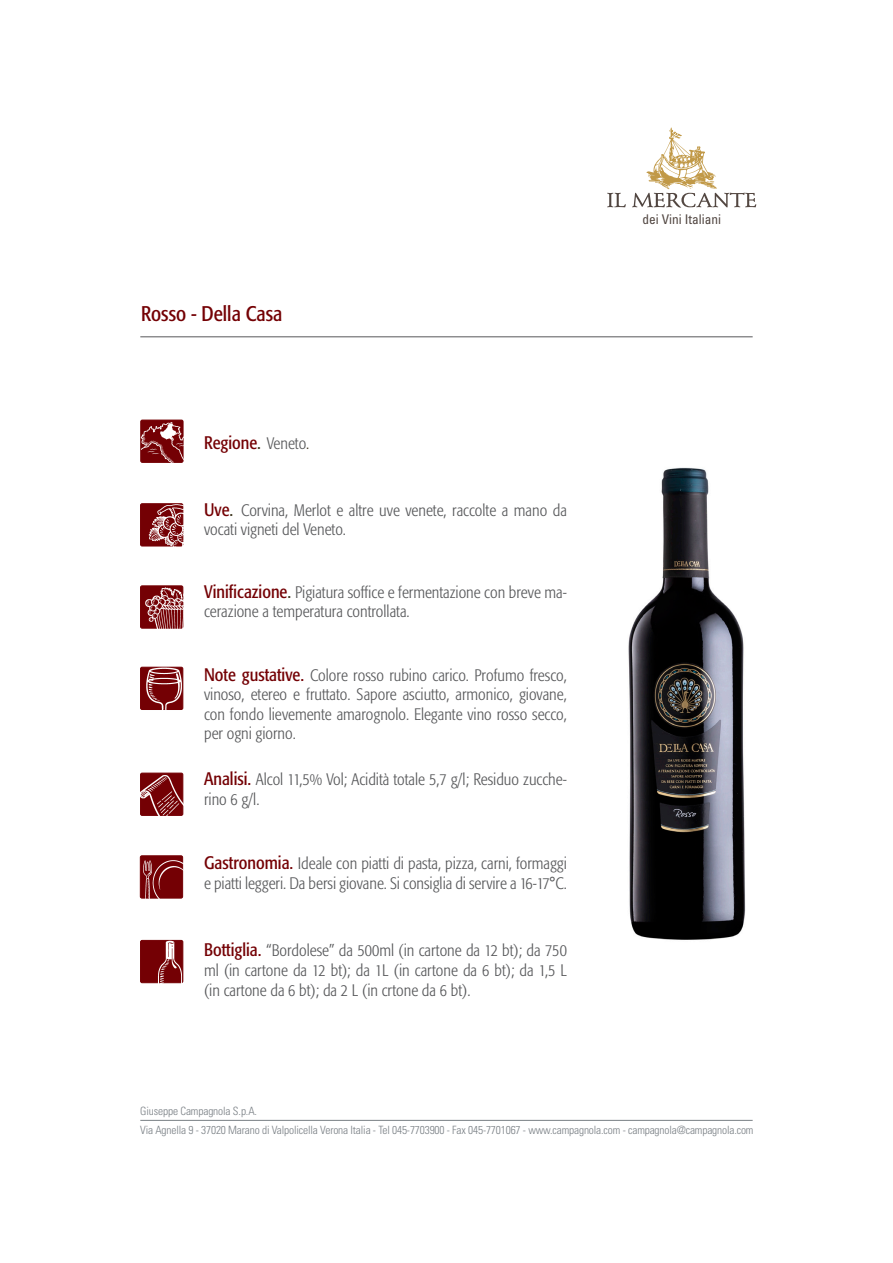
<style>
.page{position:relative;width:893px;height:1263px;background:#fff}
.page>*{position:absolute;margin:0;border:0;box-sizing:border-box;transform-origin:0 0}
.t1{font:condensed 21px "Formata";color:#740004}
.t2{font:condensed 18px "Formata";color:#740004}
.t3{font:300 condensed 16.5px/19.5px "Formata";color:#57585a}
.t4{font:condensed 13.35px "Univers LT Std";color:#504540}
.t5{font:300 condensed 11.4px "Univers";letter-spacing:-.01em;color:#797f84}
.s1{color:#413923}
.s2{font-weight:300;font-size:16.5px;color:#57585a}
.s3{font-weight:300;font-size:16.5px;color:#413923}
.s4{font-weight:400;font-size:18px;color:#740004}
.s5{font-weight:400;font-size:18px;color:#413923}
</style>
<div class="page">
<div style="left:141px;top:420px;width:42px;height:43px;border:1px solid #740004;border-radius:2px"></div>
<img style="left:141px;top:422px;width:43px;height:41px">
<img style="left:160px;top:423px;width:17px;height:17px">
<div style="left:141px;top:667px;width:42px;height:42px;background:#740004;border-radius:2px"></div>
<div style="left:140px;top:667px;width:43px;height:43px;border:1px solid #740004;border-radius:2px"></div>
<img style="left:147px;top:667px;width:37px;height:43px">
<div style="left:140px;top:773px;width:43px;height:43px;border:1px solid #740004;border-radius:2px"></div>
<img style="left:140px;top:774px;width:44px;height:42px">
<div style="left:140px;top:856px;width:43px;height:42px;background:#740004;border-radius:2px"></div>
<div style="left:140px;top:855px;width:43px;height:43px;border:1px solid #740004;border-radius:2px"></div>
<img style="left:144px;top:859px;width:40px;height:40px">
<div style="left:141px;top:940px;width:42px;height:43px;background:#740004;border-radius:2px"></div>
<div style="left:140px;top:940px;width:43px;height:43px;border:1px solid #740004;border-radius:2px"></div>
<img style="left:155px;top:941px;width:29px;height:43px">
<div style="left:141px;top:504px;width:42px;height:42px;background:#740004;border-radius:2px"></div>
<div style="left:140px;top:503px;width:43px;height:43px;border:1px solid #740004;border-radius:2px"></div>
<img style="left:148px;top:503px;width:36px;height:44px">
<div style="left:141px;top:586px;width:42px;height:42px;background:#740004;border-radius:2px"></div>
<div style="left:140px;top:586px;width:43px;height:42px;border:1px solid #740004;border-radius:2px"></div>
<img style="left:146px;top:587px;width:38px;height:42px">
<hr style="left:140px;top:1120px;width:613px;height:1px;background:#797f84">
<hr style="left:140px;top:337px;width:613px;height:1px;background:#57585a">
<svg style="left:607px;top:193px;width:19px;height:14px"></svg>
<svg style="left:632px;top:128px;width:124px;height:80px"></svg>
<img style="left:628px;top:467px;width:118px;height:473px">
<p class="t1" style="left:141px;top:301px;width:143px">Rosso - Della Casa</p>
<p class="t2" style="left:204px;top:432px;width:107px">Regione<span class="s1">.</span> <span class="s2">Veneto</span><span class="s3">.</span></p>
<p class="t3" style="left:204px;top:501px;width:364px"><span class="s4">Uve</span><span class="s5">.</span> Corvina, Merlot e altre uve venete, raccolte a mano da vocati vigneti del Veneto.</p>
<p class="t3" style="left:204px;top:583px;width:364px"><span class="s4">Vinificazione</span><span class="s5">.</span> Pigiatura soffice e fermentazione con breve ma&shy;cerazione a temperatura controllata.</p>
<p class="t3" style="left:204px;top:665px;width:364px;text-align:justify"><span class="s4">Note gustative.</span> Colore rosso rubino carico. Profumo fresco, vinoso, etereo e fruttato. Sapore asciutto, armonico, giovane, con fondo lievemente amarognolo. Elegante vino rosso secco, per ogni giorno.</p>
<p class="t3" style="left:204px;top:770px;width:364px"><span class="s4">Analisi.</span> Alcol 11,5% Vol; Acidità totale 5,7 g/l; Residuo zucche&shy;rino 6 g/l.</p>
<p class="t3" style="left:204px;top:854px;width:364px"><span class="s4">Gastronomia.</span> Ideale con piatti di pasta, pizza, carni, formaggi e piatti leggeri. Da bersi giovane. Si consiglia di servire a 16-17°C.</p>
<p class="t3" style="left:204px;top:940px;width:364px"><span class="s4">Bottiglia.</span> “Bordolese” da 500ml (in cartone da 12 bt); da 750 ml (in cartone da 12 bt); da 1L (in cartone da 6 bt); da 1,5 L</p>
<p class="t3" style="left:204px;top:980px;width:268px">(in cartone da 6 bt); da 2 L (in crtone da 6 bt).</p>
<p class="t4" style="left:642px;top:210px;width:80px">dei Vini Italiani</p>
<p class="t5" style="left:140px;top:1104px;width:118px">Giuseppe Campagnola S.p.A.</p>
<p class="t5" style="left:140px;top:1123px;width:615px">Via Agnella 9 - 37020 Marano di Valpolicella Verona Italia - Tel 045-7703900 - Fax 045-7701067 - www.campagnola.com - campagnola@campagnola.com</p>
</div>
